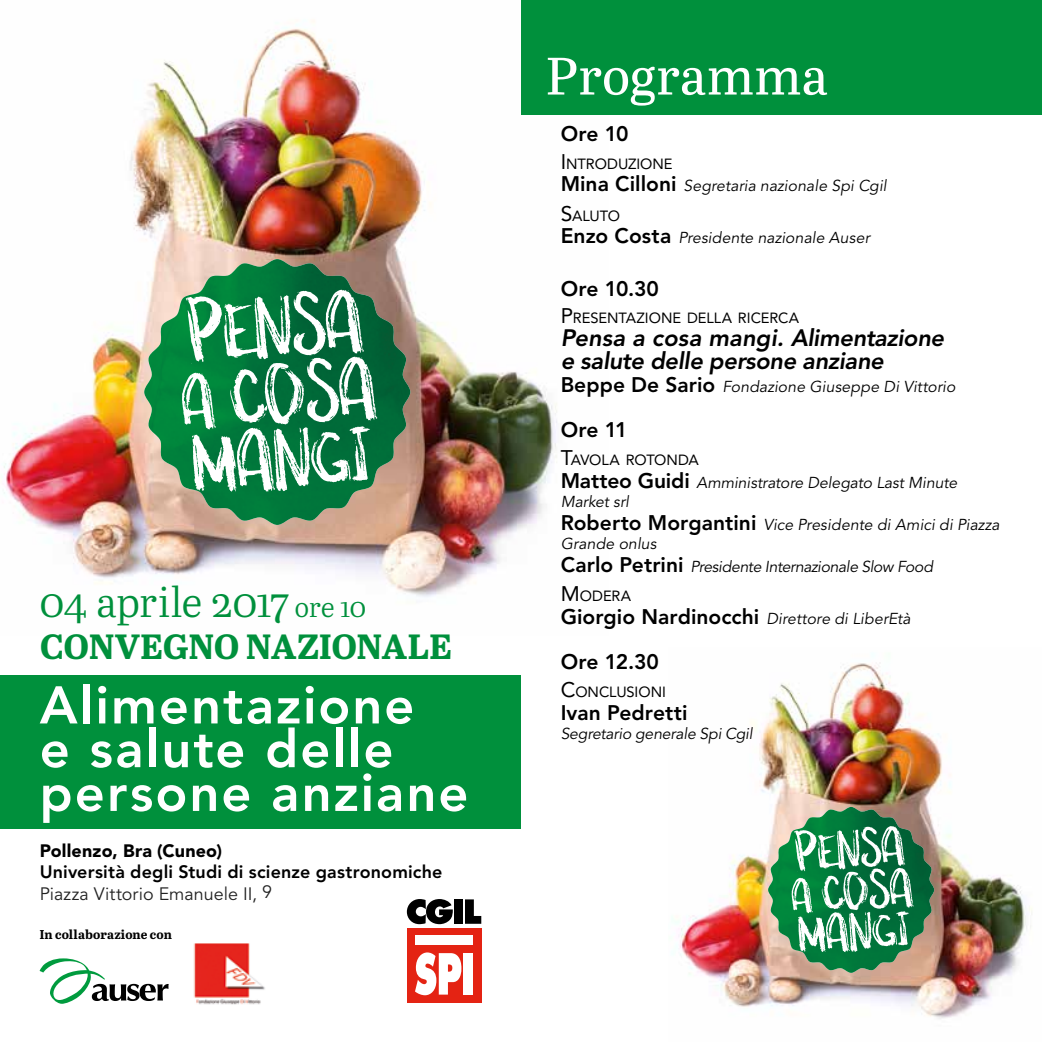
<style>
.page{position:relative;width:1042px;height:1042px;background:#fff}
.page>*{position:absolute;margin:0;border:0;box-sizing:border-box;transform-origin:0 0}
.t1{font:800 52.5px/43.8px "Avenir LT Std";letter-spacing:.035em;color:#fff}
.t2{font:52.5px "Abril Text";color:#fff}
.t3{font:42px "Abril Text Lt";letter-spacing:-.015em;color:#00903c}
.t4{font:700 35px "Abril Text";letter-spacing:-.005em;color:#00903c}
.t5{font:italic 800 23.62px/22.8px "Avenir LT Std";letter-spacing:-.015em;color:#000}
.t6{font:800 21px "Avenir LT Std";color:#000}
.t7{font:800 17.85px "Avenir LT Std";letter-spacing:.01em;color:#000}
.t8{font:17.85px "Avenir LT Std";letter-spacing:.005em;color:#222}
.t9{font:900 17.85px "Avenir LT Std";letter-spacing:.01em;color:#000}
.t10{font:italic 15.75px/19.2px "Avenir LT Std";color:#000}
.t11{font:italic 15.75px "Avenir LT Std";letter-spacing:-.025em;color:#000}
.t12{font:14.7px "Avenir LT Std";letter-spacing:-.005em;color:#000}
.t13{font:700 12.78px "Abril Text";letter-spacing:.01em;color:#000}
.s1{font-size:28px}
.s2{font-size:21px}
.s3{font-weight:800;font-style:normal;font-size:21px}
</style>
<div class="page">
<div style="left:0;top:675px;width:521px;height:153px;background:#00903c"></div>
<div style="left:407px;top:928px;width:74px;height:74px;background:#e42313"></div>
<div style="left:415px;top:935px;width:58px;height:9px;background:#fff"></div>
<svg style="left:415px;top:952px;width:46px;height:43px"></svg>
<div style="left:463px;top:953px;width:10px;height:41px;background:#fff"></div>
<svg style="left:407px;top:899px;width:46px;height:25px"></svg>
<div style="left:454px;top:899px;width:9px;height:25px;background:#000"></div>
<svg style="left:465px;top:899px;width:16px;height:25px"></svg>
<img style="left:4px;top:20px;width:604px;height:577px">
<img style="left:144px;top:259px;width:266px;height:266px">
<svg style="left:182px;top:290px;width:195px;height:202px"></svg>
<img style="left:193px;top:943px;width:72px;height:62px">
<svg style="left:40px;top:958px;width:129px;height:46px"></svg>
<img style="left:672px;top:654px;width:360px;height:365px">
<img style="left:768px;top:807px;width:166px;height:166px">
<svg style="left:791px;top:826px;width:122px;height:126px"></svg>
<div style="left:521px;top:0;width:521px;height:114px;background:#00903c"></div>
<h2 class="t3" style="left:40px;top:572px;width:328px">04 aprile 2017 <span class="s1">ore 10</span></h2>
<h3 class="t4" style="left:40px;top:621px;width:414px">CONVEGNO NAZIONALE</h3>
<h1 class="t1" style="left:40px;top:683px;width:430px">Alimentazione<br>e salute delle persone anziane</h1>
<p class="t9" style="left:40px;top:839px;width:184px">Pollenzo, Bra (Cuneo)</p>
<p class="t7" style="left:40px;top:861px;width:404px">Università degli Studi di scienze gastronomiche</p>
<p class="t8" style="left:40px;top:883px;width:234px">Piazza Vittorio Emanuele II, 9</p>
<p class="t13" style="left:40px;top:925px;width:134px">In collaborazione con</p>
<h1 class="t2" style="left:546px;top:38px;width:284px">Programma</h1>
<h3 class="t6" style="left:561px;top:121px;width:69px">Ore 10</h3>
<p class="t12" style="left:561px;top:155px;width:113px"><span class="s2">I</span>NTRODUZIONE</p>
<p class="t10" style="left:561px;top:177px;width:327px"><span class="s3">Mina Cilloni</span> Segretaria nazionale Spi Cgil</p>
<p class="t12" style="left:561px;top:207px;width:61px"><span class="s2">S</span>ALUTO</p>
<p class="t10" style="left:561px;top:229px;width:311px"><span class="s3">Enzo Costa</span> Presidente nazionale Auser</p>
<h3 class="t6" style="left:561px;top:276px;width:100px">Ore 10.30</h3>
<p class="t12" style="left:561px;top:310px;width:240px"><span class="s2">P</span>RESENTAZIONE DELLA RICERCA</p>
<h3 class="t5" style="left:561px;top:327px;width:385px">Pensa a cosa mangi. Alimentazione e salute delle persone anziane</h3>
<p class="t10" style="left:561px;top:377px;width:396px"><span class="s3">Beppe De Sario</span> Fondazione Giuseppe Di Vittorio</p>
<h3 class="t6" style="left:561px;top:417px;width:68px">Ore 11</h3>
<p class="t12" style="left:561px;top:451px;width:140px"><span class="s2">T</span>AVOLA ROTONDA</p>
<p class="t10" style="left:561px;top:473px;width:398px"><span class="s3">Matteo Guidi</span> Amministratore Delegato Last Minute<br>Market srl</p>
<p class="t10" style="left:561px;top:515px;width:440px"><span class="s3">Roberto Morgantini</span> Vice Presidente di Amici di Piazza<br>Grande onlus</p>
<p class="t11" style="left:561px;top:557px;width:374px"><span class="s3">Carlo Petrini</span> Presidente Internazionale Slow Food</p>
<p class="t12" style="left:561px;top:587px;width:72px"><span class="s2">M</span>ODERA</p>
<p class="t10" style="left:561px;top:609px;width:351px"><span class="s3">Giorgio Nardinocchi</span> Direttore di LiberEtà</p>
<h3 class="t6" style="left:561px;top:649px;width:100px">Ore 12.30</h3>
<p class="t12" style="left:561px;top:683px;width:104px"><span class="s2">C</span>ONCLUSIONI</p>
<h3 class="t6" style="left:561px;top:700px;width:128px">Ivan Pedretti</h3>
<p class="t10" style="left:561px;top:724px;width:193px">Segretario generale Spi Cgil</p>
</div>
